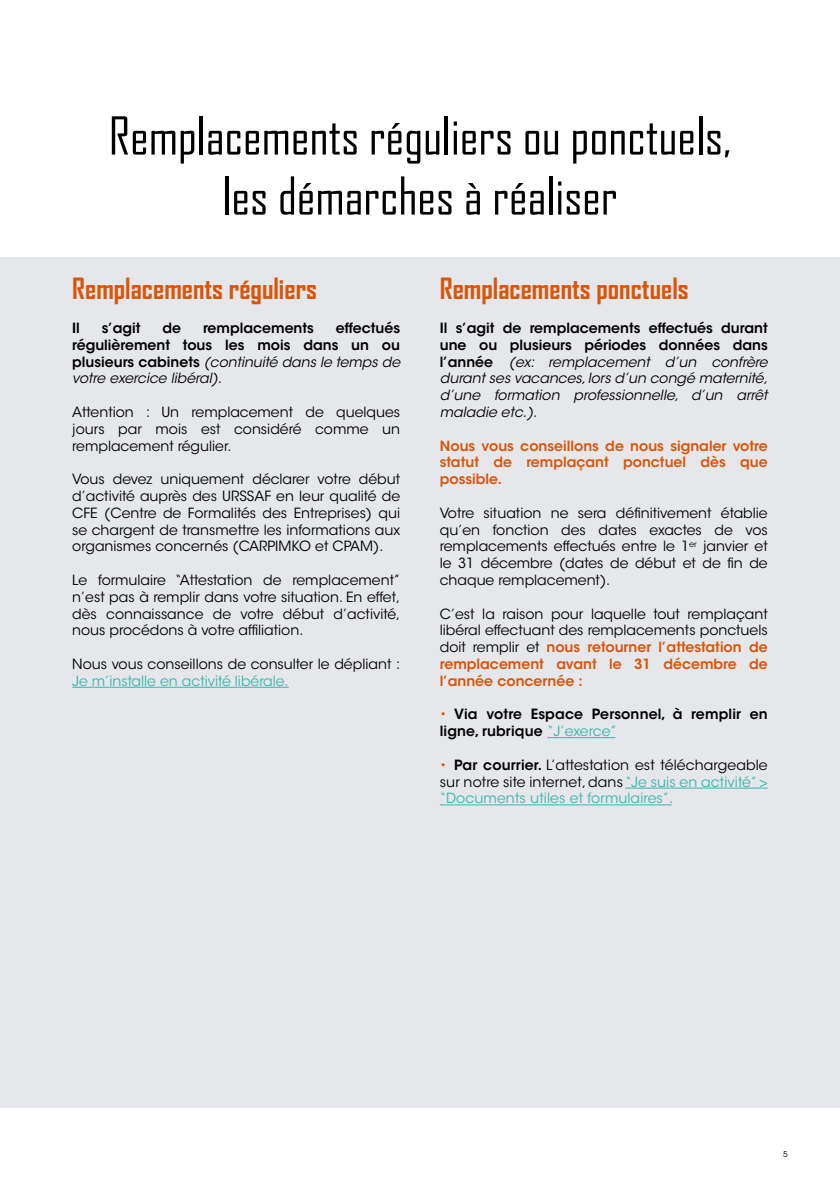
<style>
.page{position:relative;width:840px;height:1191px;background:#fff}
.page>*{position:absolute;margin:0;border:0;box-sizing:border-box;transform-origin:0 0}
.t1{font:50px/60px "Agency FB";color:#000;text-align:center}
.t2{font:700 28px "Agency FB";color:#d85509}
.t3{font:14px/16.8px "ITC Avant Garde Std";color:#000;text-align:justify}
.t4{font:italic 14px/16.8px "ITC Avant Garde Std";color:#000;text-align:justify}
.t5{font:600 14px/16.8px "ITC Avant Garde Std";color:#000;text-align:justify}
.t6{font:600 14px/16.8px "ITC Avant Garde Std";color:#d85509;text-align:justify}
.t7{font:14px "ITC Avant Garde Std";color:#38b6ab}
.t8{font:8px "ITC Avant Garde Std";color:#000}
.s1{font-weight:400;font-style:italic}
.s2{font-weight:600;font-style:normal}
.s3{font-weight:600;color:#d85509}
.s4{font-weight:400;color:#d85509}
.s5{font-weight:400;color:#38b6ab}
.s6{color:#d85509}
.s7{font-weight:600}
.s8{color:#38b6ab}
</style>
<div class="page">
<div style="left:0;top:258px;width:839px;height:849px;background:#e6e7ea"></div>
<hr style="left:72px;top:687px;width:216px;height:1px;background:#38b6ab">
<hr style="left:547px;top:737px;width:68px;height:1px;background:#38b6ab">
<hr style="left:624px;top:787px;width:143px;height:1px;background:#38b6ab">
<hr style="left:439px;top:804px;width:232px;height:1px;background:#38b6ab">
<h1 class="t1" style="left:109px;top:105px;width:623px">Remplacements réguliers ou ponctuels, les démarches à réaliser</h1>
<h2 class="t2" style="left:72px;top:271px;width:246px">Remplacements réguliers</h2>
<p class="t5" style="left:72px;top:319px;width:9px">Il</p>
<p class="t5" style="left:102px;top:319px;width:40px">s’agit</p>
<p class="t5" style="left:162px;top:319px;width:20px">de</p>
<p class="t5" style="left:203px;top:319px;width:112px">remplacements</p>
<p class="t5" style="left:72px;top:319px;width:329px;text-indent:263px">effectués régulièrement tous les mois dans un ou plusieurs cabinets <span class="s1">(continuité dans le temps de votre exercice libéral).</span></p>
<p class="t3" style="left:72px;top:404px;width:329px">Attention : Un remplacement de quelques jours par mois est considéré comme un remplacement régulier.</p>
<p class="t3" style="left:72px;top:471px;width:329px">Vous devez uniquement déclarer votre début d’activité auprès des URSSAF en leur qualité de CFE (Centre de Formalités des Entreprises) qui se chargent de transmettre les informations aux organismes concernés (CARPIMKO et CPAM).</p>
<p class="t3" style="left:72px;top:572px;width:329px">Le formulaire “Attestation de remplacement” n’est pas à remplir dans votre situation. En effet, dès connaissance de votre début d’activité, nous procédons à votre affiliation.</p>
<p class="t3" style="left:72px;top:656px;width:329px">Nous vous conseillons de consulter le dépliant :</p>
<p class="t7" style="left:72px;top:672px;width:218px">Je m’installe en activité libérale.</p>
<h2 class="t2" style="left:439px;top:271px;width:250px">Remplacements ponctuels</h2>
<p class="t4" style="left:439px;top:320px;width:329px"><span class="s2">Il s’agit de remplacements effectués durant une ou plusieurs périodes données dans l’année</span> (ex: remplacement d’un confrère durant ses vacances, lors d’un congé maternité, d’une formation professionnelle, d’un arrêt maladie etc.).</p>
<p class="t6" style="left:439px;top:437px;width:329px">Nous vous conseillons de nous signaler votre statut de remplaçant ponctuel dès que possible.</p>
<p class="t3" style="left:439px;top:504px;width:329px">Votre situation ne sera définitivement établie qu’en fonction des dates exactes de vos remplacements effectués entre le 1<sup>er</sup> janvier et le 31 décembre (dates de début et de fin de chaque remplacement).</p>
<p class="t3" style="left:439px;top:605px;width:329px">C’est la raison pour laquelle tout remplaçant libéral effectuant des remplacements ponctuels doit remplir et <span class="s3">nous retourner l’attestation de remplacement avant le 31 décembre de l’année concernée :</span></p>
<p class="t5" style="left:439px;top:706px;width:329px"><span class="s4">•</span> Via votre Espace Personnel, à remplir en ligne, rubrique <span class="s5">“J’exerce”</span></p>
<p class="t3" style="left:439px;top:756px;width:329px"><span class="s6">•</span> <span class="s7">Par courrier.</span> L’attestation est téléchargeable sur notre site internet, dans <span class="s8">“Je suis en activité” &gt; “Documents utiles et formulaires”.</span></p>
<p class="t8" style="left:782px;top:1149px;width:6px">5</p>
</div>
